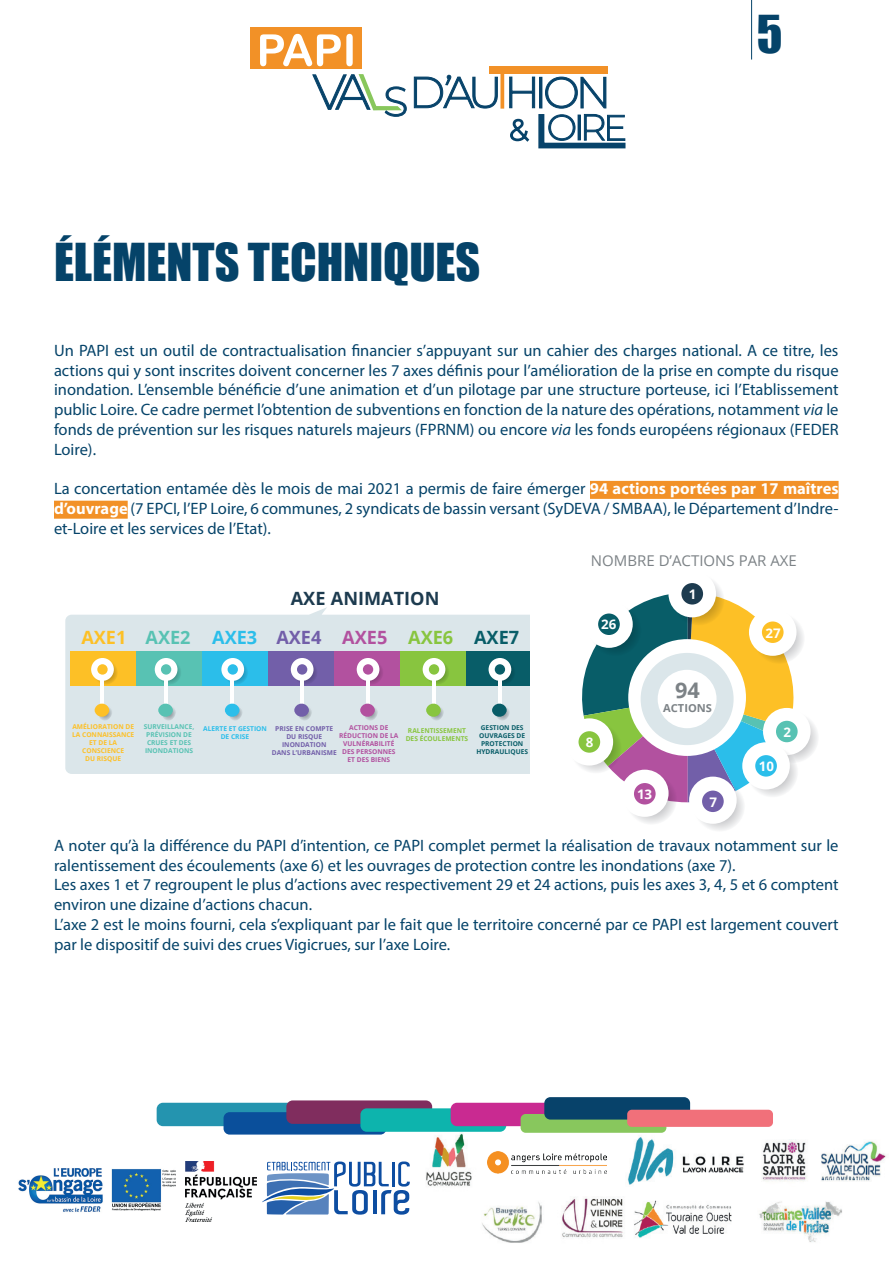
<style>
.page{position:relative;width:893px;height:1263px;background:#fff}
.page>*{position:absolute;margin:0;border:0;box-sizing:border-box;transform-origin:0 0}
.t1{font:48px "Impact";color:#054369}
.t2{font:700 21.45px "Open Sans";color:#7c8286}
.t3{font:700 18.3px "Open Sans";color:#fdc026}
.t4{font:700 18.3px "Open Sans";color:#1d3b4f}
.t5{font:16.5px/19.8px "Myriad Pro";color:#054369;text-align:justify}
.t6{font:14.85px "Open Sans";color:#7c8286}
.t7{font:700 13.2px "Open Sans";color:#fff}
.t8{font:700 10.95px "Open Sans";color:#7c8286}
.t9{font:700 6.6px/7.9px "Open Sans";color:#b2519f;text-align:center}
.t10{font:700 6.6px/7.9px "Open Sans";color:#fdc026;text-align:center}
.t11{font:700 6.6px/7.9px "Open Sans";color:#725fa9;text-align:center}
.t12{font:700 6.6px/7.9px "Open Sans";color:#58c2b3}
.t13{font:700 6.6px/7.9px "Open Sans";color:#085d68;text-align:center}
.t14{font:700 6.6px/7.9px "Open Sans";color:#88c53f;text-align:center}
.t15{font:700 6.6px/7.9px "Open Sans";color:#2bbeea;text-align:center}
.s1{font-style:italic}
.s2{font-weight:700;color:#fff}
.s3{color:#58c2b3}
.s4{color:#2bbeea}
.s5{color:#725fa9}
.s6{color:#b2519f}
.s7{color:#88c53f}
.s8{color:#085d68}
</style>
<div class="page">
<img style="left:426px;top:1132px;width:460px;height:111px">
<img style="left:185px;top:1161px;width:71px;height:61px">
<svg style="left:262px;top:1161px;width:148px;height:53px"></svg>
<img style="left:18px;top:1168px;width:158px;height:44px">
<div style="left:157px;top:1103px;width:145px;height:23px;background:#2494af;border-radius:6px"></div>
<div style="left:224px;top:1112px;width:162px;height:22px;background:#0a4f9b;border-radius:6px"></div>
<div style="left:286px;top:1100px;width:146px;height:24px;background:#802d5e;border-radius:6px"></div>
<div style="left:360px;top:1108px;width:146px;height:24px;background:#0db4ad;border-radius:6px"></div>
<div style="left:451px;top:1103px;width:145px;height:23px;background:#c92a91;border-radius:6px"></div>
<div style="left:521px;top:1114px;width:145px;height:19px;background:#88c75d;border-radius:5px"></div>
<div style="left:544px;top:1097px;width:146px;height:22px;background:#07426a;border-radius:6px"></div>
<div style="left:627px;top:1110px;width:146px;height:17px;background:#f1707a;border-radius:5px"></div>
<div style="left:251px;top:28px;width:111px;height:41px;background:#f29127"></div>
<svg style="left:260px;top:34px;width:93px;height:32px"></svg>
<div style="left:489px;top:67px;width:118px;height:7px;background:#f29127"></div>
<svg style="left:312px;top:74px;width:95px;height:43px"></svg>
<svg style="left:414px;top:68px;width:212px;height:81px"></svg>
<div style="left:480px;top:1142px;width:141px;height:41px;background:#fff"></div>
<img style="left:488px;top:1151px;width:118px;height:23px">
<hr style="left:751px;top:0;width:1px;height:60px;background:#054369">
<div style="left:590px;top:481px;width:249px;height:18px;background:#f29127"></div>
<div style="left:54px;top:501px;width:74px;height:18px;background:#f29127"></div>
<svg style="left:65px;top:607px;width:465px;height:167px;background:#dce6ea"></svg>
<div style="left:70px;top:652px;width:66px;height:34px;background:#fdc026"></div>
<div style="left:136px;top:652px;width:66px;height:34px;background:#58c2b3"></div>
<div style="left:202px;top:652px;width:66px;height:34px;background:#2bbeea"></div>
<div style="left:268px;top:652px;width:66px;height:34px;background:#725fa9"></div>
<svg style="left:93px;top:660px;width:25px;height:25px"></svg>
<div style="left:91px;top:658px;width:23px;height:23px;background:#fff;border-radius:50%"></div>
<div style="left:97px;top:664px;width:11px;height:11px;background:#fdc026;border-radius:50%"></div>
<hr style="left:100px;top:676px;width:4px;height:32px;background:#fff">
<svg style="left:94px;top:703px;width:18px;height:18px"></svg>
<svg style="left:157px;top:660px;width:24px;height:25px"></svg>
<div style="left:155px;top:658px;width:22px;height:23px;background:#fff;border-radius:50%"></div>
<div style="left:161px;top:664px;width:10px;height:11px;background:#58c2b3;border-radius:50%"></div>
<hr style="left:164px;top:676px;width:4px;height:32px;background:#fff">
<svg style="left:157px;top:703px;width:19px;height:18px"></svg>
<svg style="left:223px;top:660px;width:25px;height:25px"></svg>
<div style="left:221px;top:658px;width:23px;height:23px;background:#fff;border-radius:50%"></div>
<div style="left:228px;top:664px;width:10px;height:11px;background:#2bbeea;border-radius:50%"></div>
<hr style="left:230px;top:676px;width:4px;height:32px;background:#fff">
<svg style="left:224px;top:703px;width:19px;height:18px"></svg>
<svg style="left:293px;top:660px;width:24px;height:25px"></svg>
<div style="left:291px;top:658px;width:22px;height:23px;background:#fff;border-radius:50%"></div>
<div style="left:297px;top:664px;width:10px;height:11px;background:#725fa9;border-radius:50%"></div>
<hr style="left:300px;top:676px;width:4px;height:32px;background:#fff">
<svg style="left:294px;top:703px;width:18px;height:18px"></svg>
<div style="left:334px;top:652px;width:66px;height:34px;background:#b2519f"></div>
<svg style="left:359px;top:660px;width:24px;height:25px"></svg>
<div style="left:357px;top:658px;width:22px;height:23px;background:#fff;border-radius:50%"></div>
<div style="left:363px;top:664px;width:10px;height:11px;background:#b2519f;border-radius:50%"></div>
<hr style="left:366px;top:676px;width:4px;height:32px;background:#fff">
<svg style="left:359px;top:703px;width:19px;height:18px"></svg>
<div style="left:400px;top:652px;width:66px;height:34px;background:#88c53f"></div>
<svg style="left:425px;top:660px;width:24px;height:25px"></svg>
<div style="left:423px;top:658px;width:22px;height:23px;background:#fff;border-radius:50%"></div>
<div style="left:429px;top:664px;width:10px;height:11px;background:#88c53f;border-radius:50%"></div>
<hr style="left:432px;top:676px;width:4px;height:32px;background:#fff">
<svg style="left:425px;top:703px;width:19px;height:18px"></svg>
<div style="left:466px;top:652px;width:64px;height:34px;background:#085d68"></div>
<svg style="left:491px;top:660px;width:24px;height:25px"></svg>
<div style="left:489px;top:658px;width:22px;height:23px;background:#fff;border-radius:50%"></div>
<div style="left:495px;top:664px;width:10px;height:11px;background:#085d68;border-radius:50%"></div>
<hr style="left:498px;top:676px;width:4px;height:32px;background:#fff">
<svg style="left:491px;top:703px;width:19px;height:18px"></svg>
<svg style="left:753px;top:613px;width:52px;height:51px"></svg>
<svg style="left:767px;top:712px;width:52px;height:51px"></svg>
<div style="left:763px;top:708px;width:48px;height:47px;background:#fff;border-radius:50%"></div>
<svg style="left:776px;top:721px;width:22px;height:21px"></svg>
<svg style="left:693px;top:781px;width:52px;height:51px"></svg>
<div style="left:689px;top:777px;width:48px;height:47px;background:#fff;border-radius:50%"></div>
<div style="left:702px;top:790px;width:22px;height:22px;background:#725fa9;border-radius:50%"></div>
<svg style="left:625px;top:774px;width:52px;height:51px"></svg>
<div style="left:621px;top:770px;width:48px;height:47px;background:#fff;border-radius:50%"></div>
<div style="left:634px;top:783px;width:22px;height:21px;background:#b2519f;border-radius:50%"></div>
<svg style="left:673px;top:574px;width:51px;height:51px"></svg>
<div style="left:668px;top:570px;width:48px;height:47px;background:#fff;border-radius:50%"></div>
<div style="left:681px;top:583px;width:22px;height:21px;background:#1d3b4f;border-radius:50%"></div>
<svg style="left:582px;top:593px;width:214px;height:209px"></svg>
<svg style="left:570px;top:722px;width:51px;height:51px"></svg>
<div style="left:566px;top:718px;width:47px;height:47px;background:#fff;border-radius:50%"></div>
<div style="left:578px;top:731px;width:22px;height:22px;background:#88c53f;border-radius:50%"></div>
<h1 class="t1" style="left:54px;top:225px;width:428px">ÉLÉMENTS TECHNIQUES</h1>
<h1 class="t1" style="left:757px;top:-3px;width:27px">5</h1>
<p class="t5" style="left:54px;top:340px;width:786px">Un PAPI est un outil de contractualisation financier s’appuyant sur un cahier des charges national. A ce titre, les actions qui y sont inscrites doivent concerner les 7 axes définis pour l’amélioration de la prise en compte du risque inondation. L’ensemble bénéficie d’une animation et d’un pilotage par une structure porteuse, ici l’Etablissement public Loire. Ce cadre permet l’obtention de subventions en fonction de la nature des opérations, notamment <span class="s1">via</span> le fonds de prévention sur les risques naturels majeurs (FPRNM) ou encore <span class="s1">via</span> les fonds européens régionaux (FEDER Loire).</p>
<p class="t5" style="left:54px;top:479px;width:786px">La concertation entamée dès le mois de mai 2021 a permis de faire émerger <span class="s2">94 actions portées par 17 maîtres d’ouvrage</span> (7 EPCI, l’EP Loire, 6 communes, 2 syndicats de bassin versant (SyDEVA / SMBAA), le Département d’Indre&shy;et-Loire et les services de l’Etat).</p>
<p class="t4" style="left:291px;top:585px;width:150px">AXE ANIMATION</p>
<p class="t3" style="left:81px;top:624px;width:439px">AXE1 <span class="s3">AXE2</span> <span class="s4">AXE3</span> <span class="s5">AXE4</span> <span class="s6">AXE5</span> <span class="s7">AXE6</span> <span class="s8">AXE7</span></p>
<p class="t10" style="left:72px;top:723px;width:64px">AMÉLIORATION DE<br>LA CONNAISSANCE<br>ET DE LA<br>CONSCIENCE<br>DU RISQUE</p>
<p class="t12" style="left:144px;top:722px;width:52px">SURVEILLANCE,<br>PRÉVISION DE<br>CRUES ET DES<br>INONDATIONS</p>
<p class="t15" style="left:203px;top:724px;width:65px">ALERTE ET GESTION<br>DE CRISE</p>
<p class="t11" style="left:272px;top:724px;width:66px">PRISE EN COMPTE<br>DU RISQUE<br>INONDATION<br>DANS L’URBANISME</p>
<p class="t9" style="left:339px;top:723px;width:61px">ACTIONS DE<br>RÉDUCTION DE LA<br>VULNÉRABILITÉ<br>DES PERSONNES<br>ET DES BIENS</p>
<p class="t14" style="left:406px;top:726px;width:64px">RALENTISSEMENT<br>DES ÉCOULEMENTS</p>
<p class="t13" style="left:476px;top:724px;width:53px">GESTION DES<br>OUVRAGES DE<br>PROTECTION<br>HYDRAULIQUES</p>
<p class="t6" style="left:591px;top:550px;width:207px">NOMBRE D’ACTIONS PAR AXE</p>
<p class="t7" style="left:689px;top:585px;width:9px">1</p>
<p class="t7" style="left:601px;top:615px;width:17px">26</p>
<p class="t7" style="left:586px;top:733px;width:9px">8</p>
<h2 class="t2" style="left:675px;top:675px;width:26px">94</h2>
<p class="t8" style="left:663px;top:700px;width:50px">ACTIONS</p>
<p class="t7" style="left:637px;top:785px;width:17px">13</p>
<p class="t7" style="left:709px;top:792px;width:9px">7</p>
<p class="t7" style="left:765px;top:623px;width:17px">27</p>
<p class="t7" style="left:759px;top:757px;width:17px">10</p>
<p class="t7" style="left:783px;top:723px;width:9px">2</p>
<p class="t5" style="left:54px;top:835px;width:786px;text-align:left">A noter qu’à la différence du PAPI d’intention, ce PAPI complet permet la réalisation de travaux notamment sur le ralentissement des écoulements (axe 6) et les ouvrages de protection contre les inondations (axe 7).<br>Les axes 1 et 7 regroupent le plus d’actions avec respectivement 29 et 24 actions, puis les axes 3, 4, 5 et 6 comptent environ une dizaine d’actions chacun.<br>L’axe 2 est le moins fourni, cela s’expliquant par le fait que le territoire concerné par ce PAPI est largement couvert par le dispositif de suivi des crues Vigicrues, sur l’axe Loire.</p>
</div>
